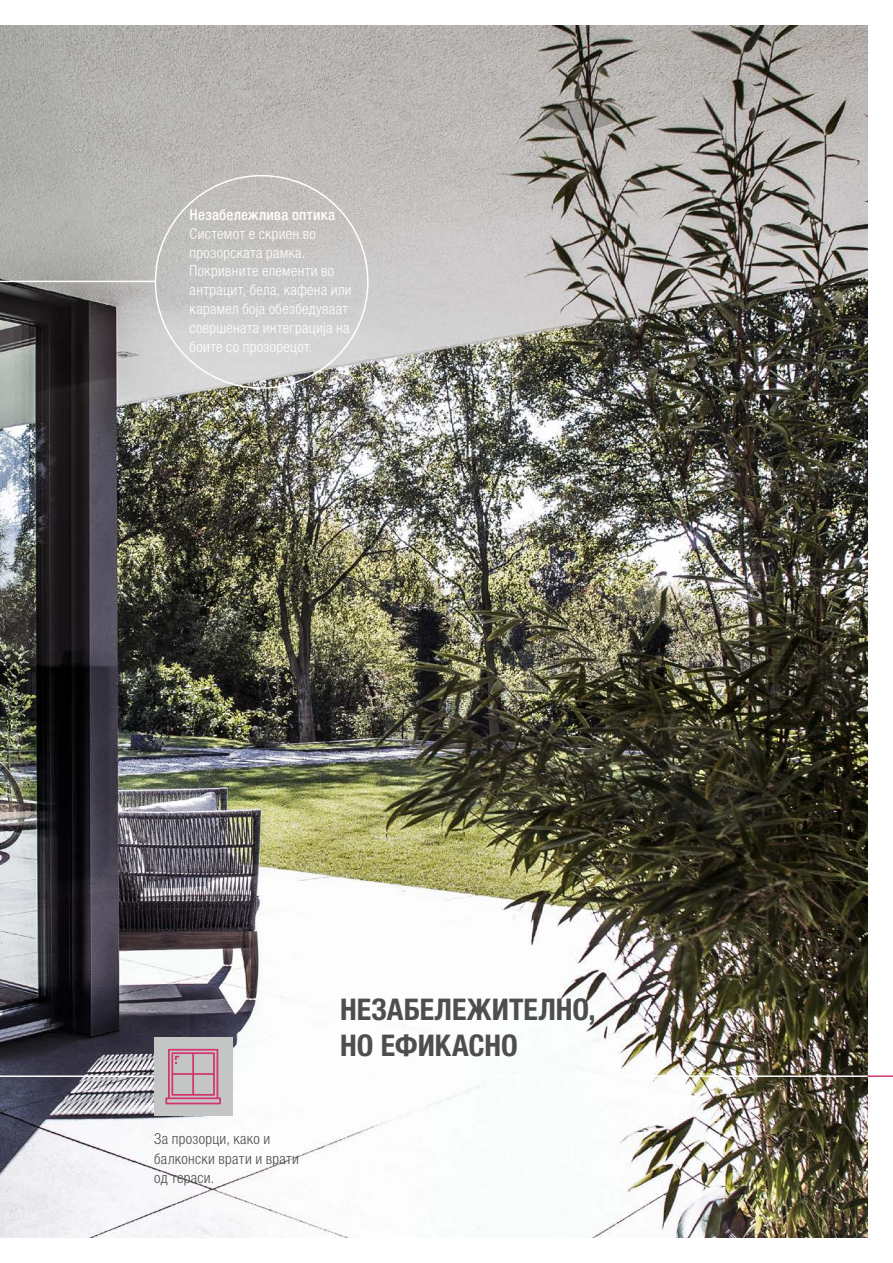
<style>
.page{position:relative;width:893px;height:1263px;background:#fff}
.page>*{position:absolute;margin:0;border:0;box-sizing:border-box;transform-origin:0 0}
.Bodytext{font:700 condensed 30px/36px "Helvetica Neue LTW1 G";color:#4e4e4d}
.Bodytext-2{font:300 condensed 15px/18.8px "Helvetica Neue LTW1 G";letter-spacing:.02em;color:#fff}
.Bodytext-3{font:300 condensed 15px/19.5px "Helvetica Neue LTW1 G";letter-spacing:.025em;color:#4e4e4d}
.Bodytext_headline{font:500 condensed 15px "Helvetica Neue LTW1 G";letter-spacing:.015em;color:#fff}
</style>
<div class="page">
<img style="left:0;top:26px;width:867px;height:1211px">
<hr style="left:0;top:1075px;width:868px;height:2px;background:#fff">
<svg style="left:0;top:674px;width:2px;height:404px"></svg>
<hr style="left:867px;top:1075px;width:26px;height:2px;background:#d13c73">
<div style="left:154px;top:1037px;width:78px;height:78px;background:#c4c5c5"></div>
<svg style="left:165px;top:1049px;width:56px;height:55px"></svg>
<hr style="left:0;top:281px;width:155px;height:1px;background:#fff">
<p class="Bodytext_headline" style="left:190px;top:206px;width:147px">Незабележлива оптика</p>
<p class="Bodytext-2" style="left:190px;top:224px;width:164px">Системот е скриен во прозорската рамка.<br>Покривните елементи во антрацит, бела, кафена или карамел боја обезбедуваат совршената интеграција на боите со прозорецот.</p>
<p class="Bodytext-3" style="left:154px;top:1129px;width:146px">За прозорци, како и балконски врати и врати од тераси.</p>
<p class="Bodytext" style="left:340px;top:991px;width:257px">НЕЗАБЕЛЕЖИТЕЛНО,<br>НО ЕФИКАСНО</p>
</div>
